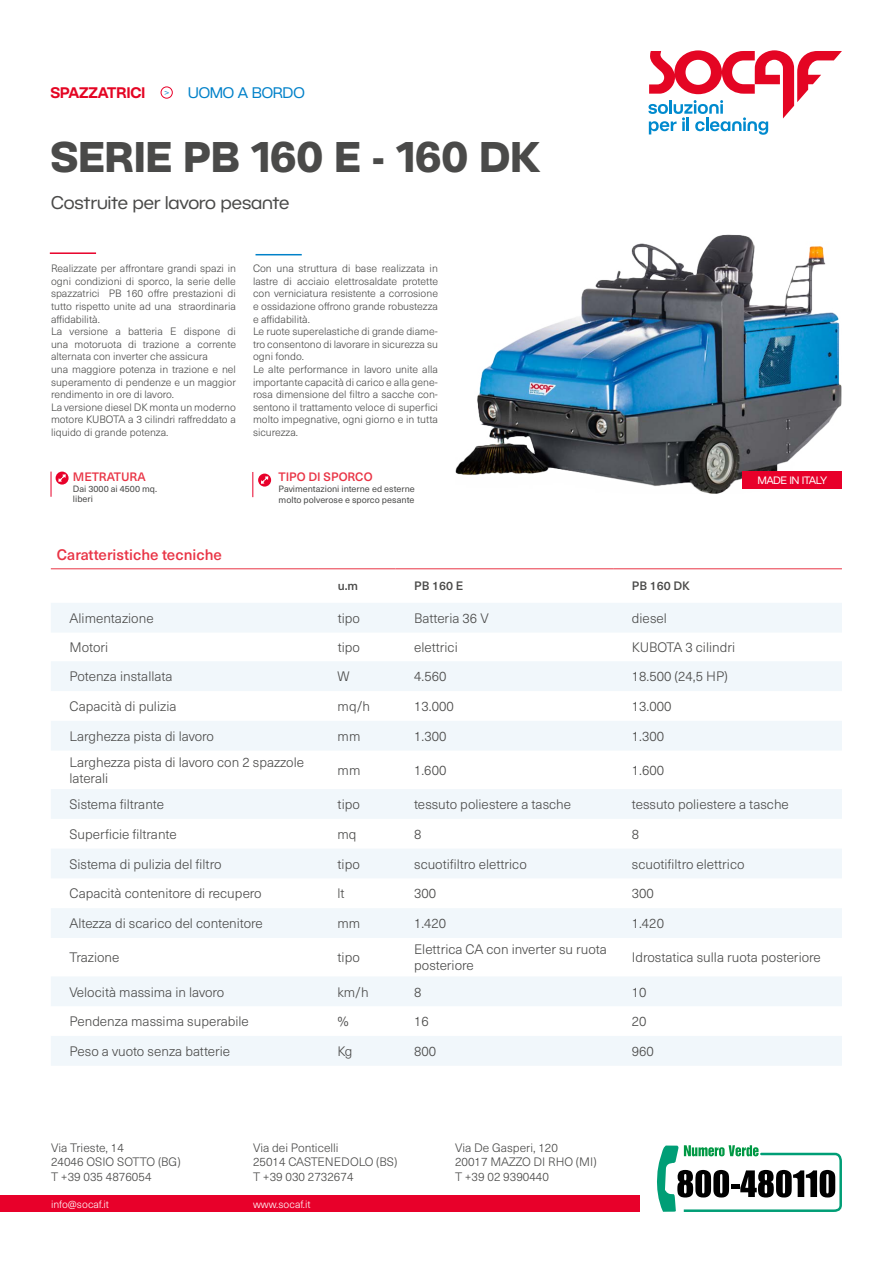
<style>
.page{position:relative;width:893px;height:1263px;background:#fff}
.page>*{position:absolute;margin:0;border:0;box-sizing:border-box;transform-origin:0 0}
.t1{font:700 42px "BC Novatica CYR";color:#4a4a49}
.t2{font:18px "BC Novatica CYR";color:#4a4a49}
.t3{font:500 15px "Neue Haas Unica W1 G";color:#e93445}
.t4{font:600 15px "BC Novatica CYR";color:#e40523}
.t5{font:15px "BC Novatica CYR";color:#0081c9}
.t6{font:300 13.5px/16.2px "Neue Haas Unica W1 G";color:#4a4a49}
.t7{font:300 12px/14.4px "Neue Haas Unica W1 G";color:#4a4a49}
.t8{font:500 12px "Neue Haas Unica W1 G";color:#e93445}
.t9{font:500 12px "Neue Haas Unica W1 G";color:#4a4a49}
.t10{font:300 10.5px/12.6px "Neue Haas Unica W1 G";color:#4a4a49}
.t11{font:300 10.5px "Neue Haas Unica W1 G";color:#fff}
.t12{font:10.5px "BC Novatica CYR";color:#fff}
.t13{font:9px/10.8px "Neue Haas Unica W1 G";color:#4a4a49}
.s1{font-weight:300;font-size:9px}
</style>
<div class="page">
<svg style="left:648px;top:50px;width:194px;height:85px"></svg>
<div style="left:0;top:1195px;width:640px;height:17px;background:#e8002a"></div>
<img style="left:455px;top:235px;width:387px;height:259px">
<hr style="left:50px;top:252px;width:46px;height:2px;background:#e8002a">
<hr style="left:255px;top:254px;width:47px;height:1px;background:#0081c9">
<svg style="left:51px;top:472px;width:18px;height:25px"></svg>
<svg style="left:253px;top:472px;width:18px;height:25px"></svg>
<svg style="left:657px;top:1145px;width:185px;height:67px"></svg>
<svg style="left:51px;top:603px;width:791px;height:463px;fill:#f2f7fb"></svg>
<hr style="left:51px;top:568px;width:268px;height:1px;background:#e93445">
<hr style="left:319px;top:568px;width:76px;height:1px;background:#e93445">
<hr style="left:395px;top:568px;width:218px;height:1px;background:#e93445">
<hr style="left:613px;top:568px;width:229px;height:1px;background:#e93445">
<div style="left:161px;top:87px;width:11px;height:11px;border:1px solid #e8002a;border-radius:50%"></div>
<div style="left:743px;top:472px;width:99px;height:17px;background:#e8002a"></div>
<h3 class="t4" style="left:50px;top:83px;width:96px">SPAZZATRICI</h3>
<h3 class="t5" style="left:164px;top:83px;width:142px"><span class="s1">&gt;</span> UOMO A BORDO</h3>
<h1 class="t1" style="left:50px;top:130px;width:491px">SERIE PB 160 E - 160 DK</h1>
<h2 class="t2" style="left:51px;top:192px;width:240px">Costruite per lavoro pesante</h2>
<p class="t10" style="left:51px;top:262px;width:186px">Realizzate per affrontare grandi spazi in ogni condizioni di sporco, la serie delle spazzatrici PB 160 offre prestazioni di tutto rispetto unite ad una straordinaria affidabilità.<br>La versione a batteria E dispone di una motoruota di trazione a corrente alternata con inverter che assicura<br>una maggiore potenza in trazione e nel superamento di pendenze e un maggior rendimento in ore di lavoro.<br>La versione diesel DK monta un moderno motore KUBOTA a 3 cilindri raffreddato a liquido di grande potenza.</p>
<p class="t8" style="left:73px;top:467px;width:74px">METRATURA</p>
<p class="t13" style="left:73px;top:482px;width:86px">Dai 3000 ai 4500 mq. liberi</p>
<p class="t10" style="left:253px;top:262px;width:186px">Con una struttura di base realizzata in lastre di acciaio elettrosaldate protette con verniciatura resistente a corrosione e ossidazione offrono grande robustezza e affidabilità.<br>Le ruote superelastiche di grande diame&shy;tro consentono di lavorare in sicurezza su ogni fondo.<br>Le alte performance in lavoro unite alla importante capacità di carico e alla gene&shy;rosa dimensione del filtro a sacche con&shy;sentono il trattamento veloce di superfici molto impegnative, ogni giorno e in tutta sicurezza.</p>
<p class="t8" style="left:279px;top:468px;width:95px">TIPO DI SPORCO</p>
<p class="t13" style="left:279px;top:483px;width:138px">Pavimentazioni interne ed esterne molto polverose e sporco pesante</p>
<h3 class="t3" style="left:57px;top:543px;width:167px">Caratteristiche tecniche</h3>
<p class="t9" style="left:338px;top:577px;width:22px">u.m</p>
<p class="t9" style="left:414px;top:577px;width:51px">PB 160 E</p>
<p class="t9" style="left:632px;top:577px;width:60px">PB 160 DK</p>
<p class="t12" style="left:758px;top:474px;width:71px">MADE IN ITALY</p>
<p class="t6" style="left:70px;top:609px;width:86px">Alimentazione</p>
<p class="t6" style="left:338px;top:609px;width:24px">tipo</p>
<p class="t6" style="left:414px;top:609px;width:76px">Batteria 36 V</p>
<p class="t6" style="left:632px;top:609px;width:37px">diesel</p>
<p class="t6" style="left:70px;top:638px;width:40px">Motori</p>
<p class="t6" style="left:338px;top:638px;width:24px">tipo</p>
<p class="t6" style="left:414px;top:638px;width:45px">elettrici</p>
<p class="t6" style="left:632px;top:638px;width:105px">KUBOTA 3 cilindri</p>
<p class="t6" style="left:70px;top:668px;width:105px">Potenza installata</p>
<p class="t6" style="left:338px;top:668px;width:14px">W</p>
<p class="t6" style="left:414px;top:668px;width:34px">4.560</p>
<p class="t6" style="left:632px;top:668px;width:98px">18.500 (24,5 HP)</p>
<p class="t6" style="left:70px;top:697px;width:108px">Capacità di pulizia</p>
<p class="t6" style="left:338px;top:697px;width:34px">mq/h</p>
<p class="t6" style="left:414px;top:697px;width:41px">13.000</p>
<p class="t6" style="left:632px;top:697px;width:41px">13.000</p>
<p class="t6" style="left:70px;top:727px;width:146px">Larghezza pista di lavoro</p>
<p class="t6" style="left:338px;top:727px;width:24px">mm</p>
<p class="t6" style="left:414px;top:727px;width:34px">1.300</p>
<p class="t6" style="left:632px;top:727px;width:34px">1.300</p>
<p class="t6" style="left:70px;top:753px;width:236px">Larghezza pista di lavoro con 2 spazzole laterali</p>
<p class="t6" style="left:338px;top:761px;width:24px">mm</p>
<p class="t6" style="left:414px;top:761px;width:34px">1.600</p>
<p class="t6" style="left:632px;top:761px;width:34px">1.600</p>
<p class="t6" style="left:70px;top:795px;width:96px">Sistema filtrante</p>
<p class="t6" style="left:338px;top:795px;width:24px">tipo</p>
<p class="t6" style="left:414px;top:795px;width:159px">tessuto poliestere a tasche</p>
<p class="t6" style="left:632px;top:795px;width:159px">tessuto poliestere a tasche</p>
<p class="t6" style="left:69px;top:825px;width:109px">Superficie filtrante</p>
<p class="t6" style="left:338px;top:825px;width:21px">mq</p>
<p class="t6" style="left:414px;top:825px;width:9px">8</p>
<p class="t6" style="left:632px;top:825px;width:9px">8</p>
<p class="t6" style="left:69px;top:855px;width:154px">Sistema di pulizia del filtro</p>
<p class="t6" style="left:338px;top:855px;width:24px">tipo</p>
<p class="t6" style="left:414px;top:855px;width:114px">scuotifiltro elettrico</p>
<p class="t6" style="left:632px;top:855px;width:114px">scuotifiltro elettrico</p>
<p class="t6" style="left:69px;top:885px;width:194px">Capacità contenitore di recupero</p>
<p class="t6" style="left:338px;top:885px;width:9px">lt</p>
<p class="t6" style="left:414px;top:885px;width:24px">300</p>
<p class="t6" style="left:632px;top:885px;width:24px">300</p>
<p class="t6" style="left:69px;top:915px;width:195px">Altezza di scarico del contenitore</p>
<p class="t6" style="left:338px;top:915px;width:24px">mm</p>
<p class="t6" style="left:414px;top:915px;width:34px">1.420</p>
<p class="t6" style="left:632px;top:915px;width:34px">1.420</p>
<p class="t6" style="left:69px;top:949px;width:52px">Trazione</p>
<p class="t6" style="left:337px;top:949px;width:24px">tipo</p>
<p class="t6" style="left:414px;top:941px;width:194px">Elettrica CA con inverter su ruota posteriore</p>
<p class="t6" style="left:632px;top:949px;width:191px">Idrostatica sulla ruota posteriore</p>
<p class="t6" style="left:69px;top:983px;width:156px">Velocità massima in lavoro</p>
<p class="t6" style="left:337px;top:983px;width:33px">km/h</p>
<p class="t6" style="left:414px;top:983px;width:9px">8</p>
<p class="t6" style="left:632px;top:983px;width:16px">10</p>
<p class="t6" style="left:69px;top:1013px;width:181px">Pendenza massima superabile</p>
<p class="t6" style="left:337px;top:1013px;width:13px">%</p>
<p class="t6" style="left:414px;top:1013px;width:16px">16</p>
<p class="t6" style="left:632px;top:1013px;width:16px">20</p>
<p class="t6" style="left:69px;top:1042px;width:162px">Peso a vuoto senza batterie</p>
<p class="t6" style="left:337px;top:1042px;width:17px">Kg</p>
<p class="t6" style="left:414px;top:1042px;width:24px">800</p>
<p class="t6" style="left:632px;top:1042px;width:24px">960</p>
<p class="t7" style="left:253px;top:1140px;width:146px">Via dei Ponticelli<br>25014 CASTENEDOLO (BS)<br>T +39 030 2732674</p>
<p class="t7" style="left:455px;top:1140px;width:143px">Via De Gasperi, 120<br>20017 MAZZO DI RHO (MI)<br>T +39 02 9390440</p>
<p class="t7" style="left:51px;top:1140px;width:131px">Via Trieste, 14<br>24046 OSIO SOTTO (BG)<br>T +39 035 4876054</p>
<p class="t11" style="left:51px;top:1197px;width:60px">info@socaf.it</p>
<p class="t11" style="left:253px;top:1197px;width:59px">www.socaf.it</p>
</div>
